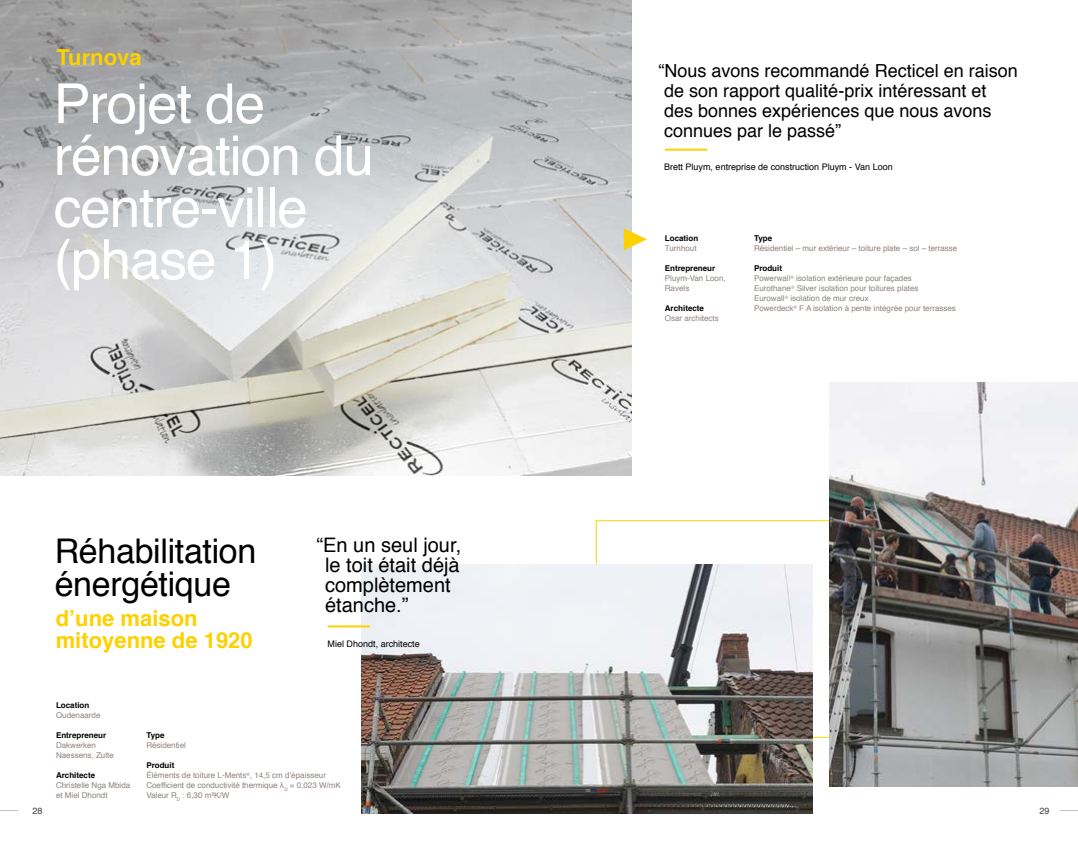
<style>
.page{position:relative;width:1078px;height:842px;background:#fff}
.page>*{position:absolute;margin:0;border:0;box-sizing:border-box;transform-origin:0 0}
.t1{font:55px/52px "Helvetica";letter-spacing:-.02em;color:#fff}
.t2{font:34px/33px "Helvetica";letter-spacing:-.01em;color:#000}
.t3{font:700 22px/22px "Helvetica";color:#fdd100}
.t4{font:20px/20px "Helvetica";color:#000}
.t5{font:18px/20px "Helvetica";color:#000}
.t6{font:9px "Helvetica";color:#000}
.t7{font:9px "Helvetica";color:#403f3f}
.t8{font:8px/10px "Helvetica";color:#8d827d}
.t9{font:700 8px "Helvetica";color:#000}
.s1{font-weight:700;color:#000}
</style>
<div class="page">
<svg style="left:1059px;top:810px;width:18px;height:1px"></svg>
<svg style="left:0;top:810px;width:18px;height:1px"></svg>
<img style="left:0;top:339px;width:631px;height:137px">
<svg style="left:0;top:0;width:631px;height:339px;background:#c1c3c4"></svg>
<img style="left:361px;top:564px;width:451px;height:249px">
<img style="left:829px;top:382px;width:248px;height:405px">
<hr style="left:327px;top:625px;width:43px;height:2px;background:#fdd100">
<hr style="left:664px;top:149px;width:43px;height:2px;background:#fdd100">
<svg style="left:623px;top:228px;width:23px;height:22px"></svg>
<h3 class="t3" style="left:56px;top:46px;width:87px">Turnova</h3>
<h1 class="t1" style="left:54px;top:79px;width:322px">Projet de rénovation du centre-ville (phase 1)</h1>
<h2 class="t2" style="left:55px;top:536px;width:203px">Réhabilitation énergétique</h2>
<h3 class="t3" style="left:56px;top:607px;width:198px">d’une maison mitoyenne de 1920</h3>
<h3 class="t4" style="left:325px;top:535px;width:138px;text-indent:-8px">“En un seul jour, le toit était déjà complètement étanche.”</h3>
<p class="t6" style="left:327px;top:637px;width:94px">Miel Dhondt, architecte</p>
<p class="t9" style="left:56px;top:698px;width:35px">Location</p>
<p class="t8" style="left:56px;top:710px;width:46px">Oudenaarde</p>
<p class="t9" style="left:56px;top:728px;width:52px">Entrepreneur</p>
<p class="t8" style="left:56px;top:740px;width:59px">Dakwerken<br>Naessens, Zulte</p>
<p class="t9" style="left:56px;top:768px;width:41px">Architecte</p>
<p class="t8" style="left:56px;top:780px;width:76px">Christelle Nga Mbida et Miel Dhondt</p>
<p class="t9" style="left:146px;top:729px;width:20px">Type</p>
<p class="t8" style="left:146px;top:741px;width:41px">Résidentiel</p>
<p class="t8" style="left:146px;top:761px;width:196px"><span class="s1">Produit<br></span>Éléments de toiture L-Ments<sup>®</sup>, 14,5 cm d’épaisseur Coefficient de conductivité thermique λ<sub>D</sub> = 0,023 W/mK Valeur R<sub>D</sub> : 6,30 m²K/W</p>
<h3 class="t5" style="left:664px;top:61px;width:355px;text-indent:-6px">“Nous avons recommandé Recticel en raison de son rapport qualité-prix intéressant et des bonnes expériences que nous avons connues par le passé”</h3>
<p class="t6" style="left:664px;top:160px;width:230px">Brett Pluym, entreprise de construction Pluym - Van Loon</p>
<p class="t9" style="left:664px;top:232px;width:35px">Location</p>
<p class="t8" style="left:664px;top:244px;width:33px">Turnhout</p>
<p class="t9" style="left:664px;top:262px;width:52px">Entrepreneur</p>
<p class="t8" style="left:664px;top:274px;width:62px">Pluym-Van Loon,<br>Ravels</p>
<p class="t9" style="left:664px;top:302px;width:41px">Architecte</p>
<p class="t8" style="left:664px;top:314px;width:55px">Osar architects</p>
<p class="t9" style="left:753px;top:232px;width:20px">Type</p>
<p class="t8" style="left:753px;top:244px;width:205px">Résidentiel – mur extérieur – toiture plate – sol – terrasse</p>
<p class="t8" style="left:753px;top:264px;width:203px"><span class="s1">Produit<br></span>Powerwall<sup>®</sup> isolation extérieure pour façades<br>Eurothane<sup>®</sup> Silver isolation pour toitures plates<br>Eurowall<sup>®</sup> isolation de mur creux<br>Powerdeck<sup>®</sup> F A isolation à pente intégrée pour terrasses</p>
<p class="t7" style="left:33px;top:803px;width:12px">28</p>
<p class="t7" style="left:1039px;top:803px;width:12px">29</p>
</div>
